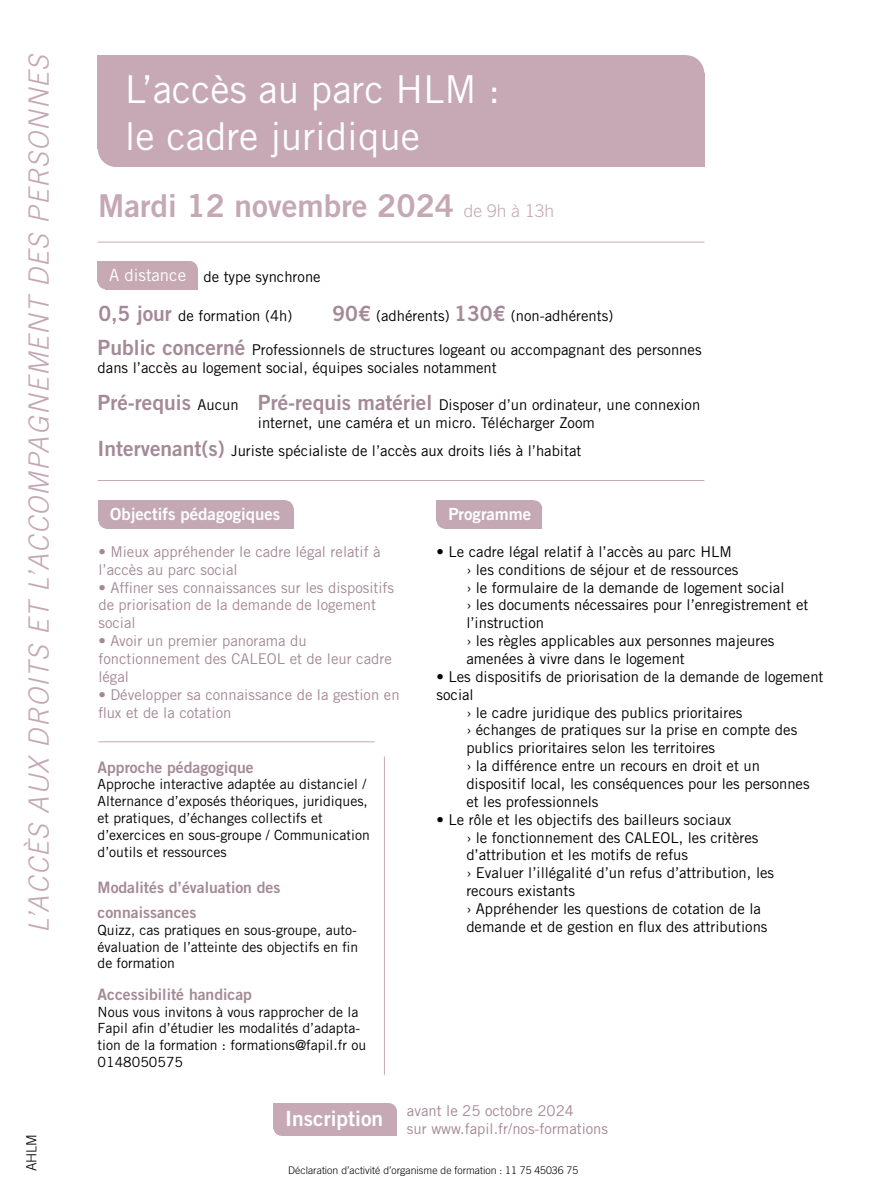
<style>
.page{position:relative;width:893px;height:1191px;background:#fff}
.page>*{position:absolute;margin:0;border:0;box-sizing:border-box;transform-origin:0 0}
.t1{font:38.5px/46.2px "Trade Gothic LT Std";color:#fff}
.t2{font:31.5px "Trade Gothic LT Std Bd 2";color:#c4a8b4}
.t3{font:italic 300 28px "Trade Gothic LT Std";letter-spacing:.05em;color:#c4a8b4}
.t4{font:21px "Trade Gothic LT Std Bd 2";color:#a48a97}
.t5{font:21px "Trade Gothic LT Std Bd 2";color:#fff}
.t6{font:16.8px "Trade Gothic LT Std Bd 2";color:#fff}
.t7{font:16.8px "Trade Gothic LT Std";color:#fff}
.t8{font:15.75px/25.2px "Trade Gothic LT Std Bd 2";color:#a48a97}
.t9{font:14.88px/17.8px "Trade Gothic LT Std";color:#000}
.t10{font:14.88px/17.8px "Trade Gothic LT Std";color:#a38996}
.t11{font:14px/16.8px "Trade Gothic LT Std";color:#000}
.t12{font:300 14px "Trade Gothic LT Std";color:#020304}
.t13{font:300 10.5px "Trade Gothic LT Std";color:#000}
.s1{font-family:"Trade Gothic LT Std";font-weight:300;font-size:17.5px}
.s2{font-family:"Trade Gothic LT Std Bd 2";font-size:21px;color:#a48a97}
.s3{font-family:"Trade Gothic LT Std";font-size:14.88px;color:#000}
</style>
<div class="page">
<div style="left:116px;top:73px;width:588px;height:94px;background:#c6a9b4"></div>
<div style="left:668px;top:55px;width:36px;height:38px;background:#c6a9b4;border-radius:50%"></div>
<div style="left:98px;top:129px;width:36px;height:38px;background:#c6a9b4;border-radius:50%"></div>
<div style="left:98px;top:55px;width:588px;height:93px;background:#c6a9b4"></div>
<svg style="left:278px;top:500px;width:16px;height:17px"></svg>
<div style="left:106px;top:508px;width:188px;height:20px;background:#c4a8b4"></div>
<div style="left:98px;top:512px;width:16px;height:16px;background:#c4a8b4;border-radius:50%"></div>
<div style="left:98px;top:500px;width:188px;height:21px;background:#c4a8b4"></div>
<div style="left:444px;top:508px;width:98px;height:20px;background:#c4a8b4"></div>
<div style="left:526px;top:500px;width:16px;height:17px;background:#c4a8b4;border-radius:50%"></div>
<div style="left:437px;top:512px;width:15px;height:16px;background:#c4a8b4;border-radius:50%"></div>
<div style="left:437px;top:500px;width:97px;height:21px;background:#c4a8b4"></div>
<hr style="left:98px;top:242px;width:606px;height:1px;background:#c4a8b4">
<hr style="left:98px;top:480px;width:606px;height:1px;background:#c4a8b4">
<hr style="left:98px;top:741px;width:277px;height:1px;background:#c4a8b4">
<hr style="left:384px;top:756px;width:1px;height:318px;background:#c4a8b4">
<div style="left:106px;top:269px;width:92px;height:20px;background:#c6a9b2"></div>
<div style="left:182px;top:261px;width:16px;height:16px;background:#c6a9b2;border-radius:50%"></div>
<div style="left:98px;top:273px;width:15px;height:16px;background:#c6a9b2;border-radius:50%"></div>
<div style="left:98px;top:261px;width:92px;height:20px;background:#c6a9b2"></div>
<div style="left:273px;top:1119px;width:16px;height:16px;background:#c6a9b4;border-radius:50%"></div>
<div style="left:281px;top:1111px;width:116px;height:24px;background:#c6a9b4"></div>
<div style="left:381px;top:1103px;width:16px;height:16px;background:#c6a9b4;border-radius:50%"></div>
<div style="left:273px;top:1103px;width:116px;height:25px;background:#c6a9b4"></div>
<h3 class="t3" style="left:22px;top:933px;width:881px;rotate:-90deg">L’ACCÈS AUX DROITS ET L’ACCOMPAGNEMENT DES PERSONNES</h3>
<p class="t12" style="left:23px;top:1171px;width:39px;rotate:-90deg">AHLM</p>
<h1 class="t1" style="left:125px;top:66px;width:377px">L’accès au parc HLM : le cadre juridique</h1>
<h2 class="t2" style="left:98px;top:186px;width:458px">Mardi 12 novembre 2024 <span class="s1">de 9h à 13h</span></h2>
<p class="t7" style="left:109px;top:265px;width:78px">A distance</p>
<p class="t7" style="left:114px;top:265px;width:38px">Paris</p>
<p class="t9" style="left:203px;top:268px;width:119px">de type synchrone</p>
<p class="t9" style="left:98px;top:307px;width:195px"><span class="s2">0,5 jour</span> de formation (4h)</p>
<p class="t9" style="left:98px;top:341px;width:605px"><span class="s2">Public concerné</span> Professionnels de structures logeant ou accompagnant des personnes dans l’accès au logement social, équipes sociales notamment</p>
<p class="t9" style="left:332px;top:307px;width:283px"><span class="s2">90€</span> (adhérents) <span class="s2">130€</span> (non-adhérents)</p>
<h3 class="t4" style="left:98px;top:389px;width:143px">Pré-requis <span class="s3">Aucun</span></h3>
<p class="t9" style="left:98px;top:442px;width:485px"><span class="s2">Intervenant(s)</span> Juriste spécialiste de l’accès aux droits liés à l’habitat</p>
<p class="t9" style="left:258px;top:395px;width:444px"><span class="s2">Pré-requis matériel</span> Disposer d’un ordinateur, une connexion internet, une caméra et un micro. Télécharger Zoom</p>
<p class="t6" style="left:110px;top:504px;width:172px">Objectifs pédagogiques</p>
<p class="t10" style="left:98px;top:542px;width:284px">• Mieux appréhender le cadre légal relatif à l’accès au parc social</p>
<p class="t10" style="left:98px;top:578px;width:297px">• Affiner ses connaissances sur les dispositifs de priorisation de la demande de logement social</p>
<p class="t10" style="left:98px;top:631px;width:295px">• Avoir un premier panorama du fonctionnement des CALEOL et de leur cadre légal</p>
<p class="t10" style="left:98px;top:685px;width:303px">• Développer sa connaissance de la gestion en flux et de la cotation</p>
<p class="t8" style="left:98px;top:754px;width:158px">Approche pédagogique</p>
<p class="t11" style="left:98px;top:776px;width:274px">Approche interactive adaptée au distanciel / Alternance d’exposés théoriques, juridiques, et pratiques, d’échanges collectifs et d’exercices en sous-groupe / Communication d’outils et ressources</p>
<p class="t8" style="left:98px;top:874px;width:184px">Modalités d’évaluation des connaissances</p>
<p class="t11" style="left:98px;top:921px;width:262px;text-align:justify">Quizz, cas pratiques en sous-groupe, auto&shy;évaluation de l’atteinte des objectifs en fin de formation</p>
<p class="t8" style="left:98px;top:981px;width:156px">Accessibilité handicap</p>
<p class="t11" style="left:98px;top:1003px;width:270px">Nous vous invitons à vous rapprocher de la Fapil afin d’étudier les modalités d’adapta&shy;tion de la formation : formations@fapil.fr ou 0148050575</p>
<p class="t6" style="left:448px;top:504px;width:84px">Programme</p>
<p class="t9" style="left:466px;top:542px;width:344px;text-indent:-30px">• Le cadre légal relatif à l’accès au parc HLM<br>› les conditions de séjour et de ressources<br>› le formulaire de la demande de logement social<br>› les documents nécessaires pour l’enregistrement et l’instruction<br>› les règles applicables aux personnes majeures amenées à vivre dans le logement</p>
<p class="t9" style="left:437px;top:667px;width:388px">• Les dispositifs de priorisation de la demande de logement</p>
<p class="t9" style="left:437px;top:685px;width:39px">social</p>
<p class="t9" style="left:466px;top:703px;width:278px">› le cadre juridique des publics prioritaires</p>
<p class="t9" style="left:466px;top:721px;width:332px">› échanges de pratiques sur la prise en compte des</p>
<p class="t9" style="left:466px;top:739px;width:250px">publics prioritaires selon les territoires</p>
<p class="t9" style="left:466px;top:756px;width:295px">› la différence entre un recours en droit et un</p>
<p class="t9" style="left:466px;top:774px;width:345px">dispositif local, les conséquences pour les personnes</p>
<p class="t9" style="left:466px;top:792px;width:134px">et les professionnels</p>
<p class="t9" style="left:466px;top:810px;width:309px;text-indent:-30px">• Le rôle et les objectifs des bailleurs sociaux<br>› le fonctionnement des CALEOL, les critères d’attribution et les motifs de refus<br>› Evaluer l’illégalité d’un refus d’attribution, les recours existants<br>› Appréhender les questions de cotation de la demande et de gestion en flux des attributions</p>
<h3 class="t5" style="left:285px;top:1105px;width:100px">Inscription</h3>
<p class="t10" style="left:407px;top:1101px;width:168px">avant le 25 octobre 2024</p>
<p class="t10" style="left:407px;top:1119px;width:203px">sur www.fapil.fr/nos-formations</p>
<p class="t13" style="left:288px;top:1163px;width:291px">Déclaration d’activité d’organisme de formation : 11 75 45036 75</p>
</div>
